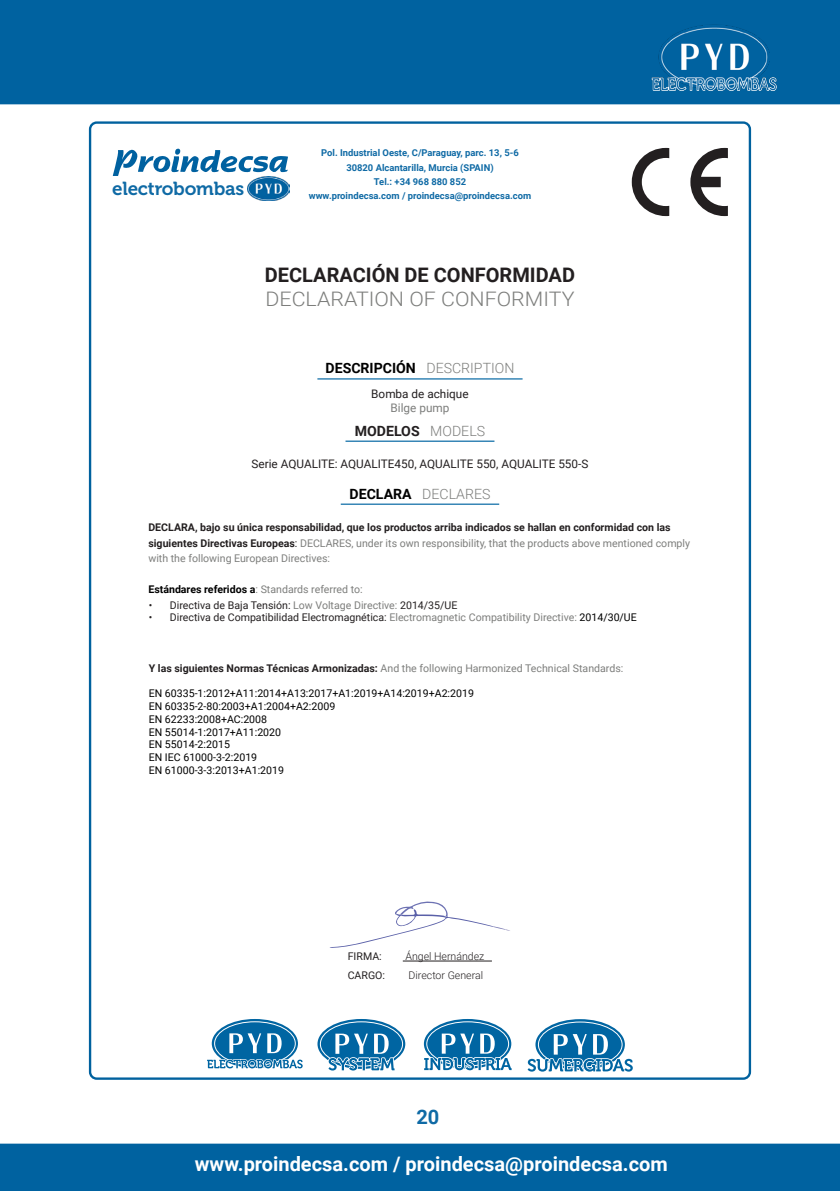
<style>
.page{position:relative;width:840px;height:1191px;background:#fff}
.page>*{position:absolute;margin:0;border:0;box-sizing:border-box;transform-origin:0 0}
.t1{font:700 20px/24px "Roboto";color:#231f20}
.t2{font:700 20px "Roboto";color:#fff}
.t3{font:700 20px "Roboto";color:#0f6aa5}
.t4{font:18.8px "Museo 700";letter-spacing:-.01em;color:#0f6aa5}
.t5{font:700 14.2px "Roboto";color:#000}
.t6{font:300 14.2px "Roboto";color:#7d7e7c}
.t7{font:700 14.2px "Roboto";color:#231f20}
.t8{font:11.8px/14.2px "Roboto";color:#231f20;text-align:center}
.t9{font:700 10.6px/15.2px "Roboto";color:#231f20}
.t10{font:10.6px/12.6px "Roboto";color:#000}
.t11{font:10.6px "Roboto";color:#231f20}
.t12{font:10.6px "Roboto";color:#7d7e7c}
.t13{font:300 10.6px "Roboto";color:#231f20}
.t14{font:700 9.4px/14.2px "Roboto";color:#0f6aa5;text-align:center}
.s1{font-weight:300;color:#7d7e7c}
.s2{color:#7d7e7c}
.s3{font-weight:700;color:#000}
.s4{font-weight:400}
.s5{font-weight:400;color:#7d7e7c}
.s6{color:#000}
.s7{font-weight:700;color:#231f20}
</style>
<div class="page">
<div style="left:0;top:0;width:839px;height:104px;background:#0062a0"></div>
<div style="left:0;top:1143px;width:839px;height:48px;background:#0062a0"></div>
<img style="left:643px;top:24px;width:139px;height:67px">
<svg style="left:212px;top:1019px;width:86px;height:49px"></svg>
<svg style="left:206px;top:1028px;width:97px;height:52px"></svg>
<svg style="left:317px;top:1019px;width:88px;height:49px"></svg>
<svg style="left:326px;top:1019px;width:70px;height:61px"></svg>
<svg style="left:423px;top:1019px;width:88px;height:49px"></svg>
<svg style="left:423px;top:1033px;width:89px;height:38px"></svg>
<svg style="left:525px;top:1019px;width:109px;height:61px"></svg>
<svg style="left:329px;top:901px;width:181px;height:47px"></svg>
<hr style="left:402px;top:960px;width:89px;height:1px;background:#231f20">
<svg style="left:631px;top:148px;width:38px;height:68px"></svg>
<svg style="left:690px;top:148px;width:37px;height:68px"></svg>
<hr style="left:317px;top:378px;width:205px;height:1px;background:#0065a2">
<hr style="left:345px;top:440px;width:149px;height:2px;background:#0065a2">
<hr style="left:340px;top:503px;width:159px;height:2px;background:#0065a2">
<svg style="left:113px;top:148px;width:175px;height:28px"></svg>
<img style="left:247px;top:176px;width:42px;height:24px">
<p class="t4" style="left:112px;top:178px;width:134px">electrobombas</p>
<p class="t14" style="left:321px;top:146px;width:199px">Pol. Industrial Oeste, C/Paraguay, parc. 13, 5-6<br>30820 Alcantarilla, Murcia (SPAIN)<br>Tel.: +34 968 880 852</p>
<p class="t14" style="left:308px;top:188px;width:224px">www.proindecsa.com / proindecsa@proindecsa.com</p>
<p class="t1" style="left:265px;top:262px;width:311px">DECLARACIÓN DE CONFORMIDAD<br><span class="s1">DECLARATION OF CONFORMITY</span></p>
<p class="t5" style="left:325px;top:358px;width:190px">DESCRIPCIÓN <span class="s1">DESCRIPTION</span></p>
<p class="t8" style="left:371px;top:386px;width:99px">Bomba de achique<br><span class="s2">Bilge pump</span></p>
<p class="t7" style="left:354px;top:421px;width:132px">MODELOS <span class="s1">MODELS</span></p>
<p class="t8" style="left:251px;top:456px;width:338px">Serie AQUALITE: AQUALITE450, AQUALITE 550, AQUALITE 550-S</p>
<p class="t6" style="left:349px;top:484px;width:142px"><span class="s3">DECLARA</span> DECLARES</p>
<p class="t9" style="left:148px;top:520px;width:543px">DECLARA, bajo su única responsabilidad, que los productos arriba indicados se hallan en conformidad con las siguientes Directivas Europeas<span class="s4">:</span> <span class="s5">DECLARES, under its own responsibility, that the products above mentioned comply with the following European Directives:</span></p>
<p class="t12" style="left:148px;top:581px;width:216px"><span class="s3">Estándares referidos a</span>: Standards referred to:</p>
<p class="t11" style="left:149px;top:597px;width:310px">• Directiva de Baja Tensión: <span class="s2">Low Voltage Directive:</span> 2014/35/UE</p>
<p class="t11" style="left:149px;top:610px;width:489px">• Directiva de Compatibilidad Electromagnética: <span class="s2">Electromagnetic Compatibility Directive:</span> <span class="s6">2014/30/UE</span></p>
<p class="t12" style="left:149px;top:661px;width:476px"><span class="s7">Y las siguientes Normas Técnicas Armonizadas:</span> And the following Harmonized Technical Standards:</p>
<p class="t10" style="left:149px;top:687px;width:326px">EN 60335-1:2012+A11:2014+A13:2017+A1:2019+A14:2019+A2:2019<br>EN 60335-2-80:2003+A1:2004+A2:2009<br>EN 62233:2008+AC:2008<br>EN 55014-1:2017+A11:2020<br>EN 55014-2:2015<br>EN IEC 61000-3-2:2019<br>EN 61000-3-3:2013+A1:2019</p>
<p class="t11" style="left:347px;top:949px;width:36px">FIRMA:</p>
<p class="t13" style="left:405px;top:949px;width:80px">Ángel Hernández</p>
<p class="t11" style="left:347px;top:968px;width:39px">CARGO:</p>
<p class="t13" style="left:408px;top:968px;width:76px">Director General</p>
<h1 class="t3" style="left:416px;top:1103px;width:24px">20</h1>
<h1 class="t2" style="left:195px;top:1150px;width:474px">www.proindecsa.com / proindecsa@proindecsa.com</h1>
</div>
